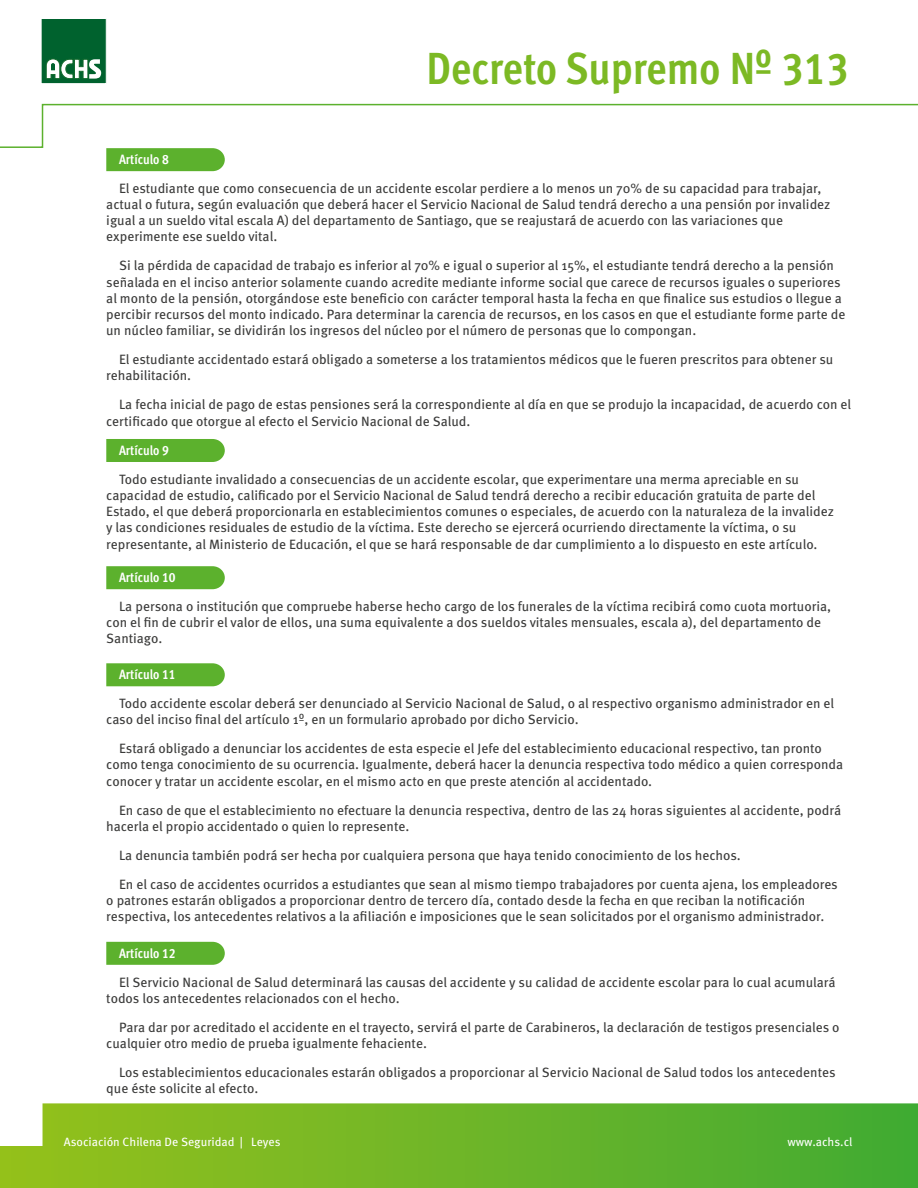
<style>
.page{position:relative;width:918px;height:1188px;background:#fff}
.page>*{position:absolute;margin:0;border:0;box-sizing:border-box;transform-origin:0 0}
.t1{font:45px "Meta Cond Bold LF";color:#7cb924}
.t2{font:13.5px/16.2px "Meta Pro";color:#3a3a39}
.t3{font:13.5px "Meta Cond Bold LF";color:#fff}
.t4{font:12px "Meta Pro";color:#fff}
</style>
<div class="page">
<svg style="left:0;top:1103px;width:918px;height:85px;background:#70b72d"></svg>
<div style="left:41px;top:19px;width:65px;height:65px;background:#00622e"></div>
<div style="left:41px;top:18px;width:66px;height:66px;border:1px solid #fff"></div>
<svg style="left:46px;top:59px;width:55px;height:20px"></svg>
<svg style="left:0;top:103px;width:918px;height:68px"></svg>
<div style="left:106px;top:439px;width:119px;height:23px;background:#5cb12d"></div>
<svg style="left:106px;top:566px;width:119px;height:23px;background:#61b334"></svg>
<svg style="left:106px;top:663px;width:119px;height:23px;background:#62b335"></svg>
<svg style="left:106px;top:942px;width:119px;height:23px;background:#61b334"></svg>
<h1 class="t1" style="left:427px;top:42px;width:424px">Decreto Supremo Nº 313</h1>
<p class="t3" style="left:119px;top:151px;width:51px">Artículo 8</p>
<p class="t2" style="left:106px;top:181px;width:726px;text-indent:13px">El estudiante que como consecuencia de un accidente escolar perdiere a lo menos un 70% de su capacidad para trabajar, actual o futura, según evaluación que deberá hacer el Servicio Nacional de Salud tendrá derecho a una pensión por invalidez igual a un sueldo vital escala A) del departamento de Santiago, que se reajustará de acuerdo con las variaciones que experimente ese sueldo vital.</p>
<p class="t2" style="left:106px;top:258px;width:741px;text-indent:13px">Si la pérdida de capacidad de trabajo es inferior al 70% e igual o superior al 15%, el estudiante tendrá derecho a la pensión señalada en el inciso anterior solamente cuando acredite mediante informe social que carece de recursos iguales o superiores al monto de la pensión, otorgándose este beneficio con carácter temporal hasta la fecha en que finalice sus estudios o llegue a percibir recursos del monto indicado. Para determinar la carencia de recursos, en los casos en que el estudiante forme parte de un núcleo familiar, se dividirán los ingresos del núcleo por el número de personas que lo compongan.</p>
<p class="t2" style="left:106px;top:352px;width:729px;text-indent:13px">El estudiante accidentado estará obligado a someterse a los tratamientos médicos que le fueren prescritos para obtener su rehabilitación.</p>
<p class="t2" style="left:106px;top:397px;width:746px;text-indent:13px">La fecha inicial de pago de estas pensiones será la correspondiente al día en que se produjo la incapacidad, de acuerdo con el certificado que otorgue al efecto el Servicio Nacional de Salud.</p>
<p class="t3" style="left:119px;top:442px;width:51px">Artículo 9</p>
<p class="t2" style="left:106px;top:471px;width:729px;text-indent:13px">Todo estudiante invalidado a consecuencias de un accidente escolar, que experimentare una merma apreciable en su capacidad de estudio, calificado por el Servicio Nacional de Salud tendrá derecho a recibir educación gratuita de parte del Estado, el que deberá proporcionarla en establecimientos comunes o especiales, de acuerdo con la naturaleza de la invalidez y las condiciones residuales de estudio de la víctima. Este derecho se ejercerá ocurriendo directamente la víctima, o su representante, al Ministerio de Educación, el que se hará responsable de dar cumplimiento a lo dispuesto en este artículo.</p>
<p class="t3" style="left:119px;top:569px;width:58px">Artículo 10</p>
<p class="t2" style="left:106px;top:599px;width:726px;text-indent:13px">La persona o institución que compruebe haberse hecho cargo de los funerales de la víctima recibirá como cuota mortuoria, con el fin de cubrir el valor de ellos, una suma equivalente a dos sueldos vitales mensuales, escala a), del departamento de<br>Santiago.</p>
<p class="t3" style="left:119px;top:666px;width:58px">Artículo 11</p>
<p class="t2" style="left:106px;top:696px;width:729px;text-indent:13px">Todo accidente escolar deberá ser denunciado al Servicio Nacional de Salud, o al respectivo organismo administrador en el caso del inciso final del artículo 1º, en un formulario aprobado por dicho Servicio.</p>
<p class="t2" style="left:106px;top:741px;width:738px;text-indent:13px">Estará obligado a denunciar los accidentes de esta especie el Jefe del establecimiento educacional respectivo, tan pronto como tenga conocimiento de su ocurrencia. Igualmente, deberá hacer la denuncia respectiva todo médico a quien corresponda conocer y tratar un accidente escolar, en el mismo acto en que preste atención al accidentado.</p>
<p class="t2" style="left:106px;top:802px;width:736px;text-indent:13px">En caso de que el establecimiento no efectuare la denuncia respectiva, dentro de las 24 horas siguientes al accidente, podrá hacerla el propio accidentado o quien lo represente.</p>
<p class="t2" style="left:119px;top:841px;width:720px;line-height:29px">La denuncia también podrá ser hecha por cualquiera persona que haya tenido conocimiento de los hechos.<br>En el caso de accidentes ocurridos a estudiantes que sean al mismo tiempo trabajadores por cuenta ajena, los empleadores</p>
<p class="t2" style="left:106px;top:893px;width:720px">o patrones estarán obligados a proporcionar dentro de tercero día, contado desde la fecha en que reciban la notificación respectiva, los antecedentes relativos a la afiliación e imposiciones que le sean solicitados por el organismo administrador.</p>
<p class="t3" style="left:119px;top:945px;width:58px">Artículo 12</p>
<p class="t2" style="left:106px;top:974px;width:731px;text-indent:13px">El Servicio Nacional de Salud determinará las causas del accidente y su calidad de accidente escolar para lo cual acumulará todos los antecedentes relacionados con el hecho.</p>
<p class="t2" style="left:106px;top:1019px;width:735px;text-indent:13px">Para dar por acreditado el accidente en el trayecto, servirá el parte de Carabineros, la declaración de testigos presenciales o cualquier otro medio de prueba igualmente fehaciente.</p>
<p class="t2" style="left:106px;top:1065px;width:731px;text-indent:13px">Los establecimientos educacionales estarán obligados a proporcionar al Servicio Nacional de Salud todos los antecedentes que éste solicite al efecto.</p>
<p class="t4" style="left:64px;top:1134px;width:218px">Asociación Chilena De Seguridad | Leyes</p>
<p class="t4" style="left:787px;top:1134px;width:67px">www.achs.cl</p>
</div>
